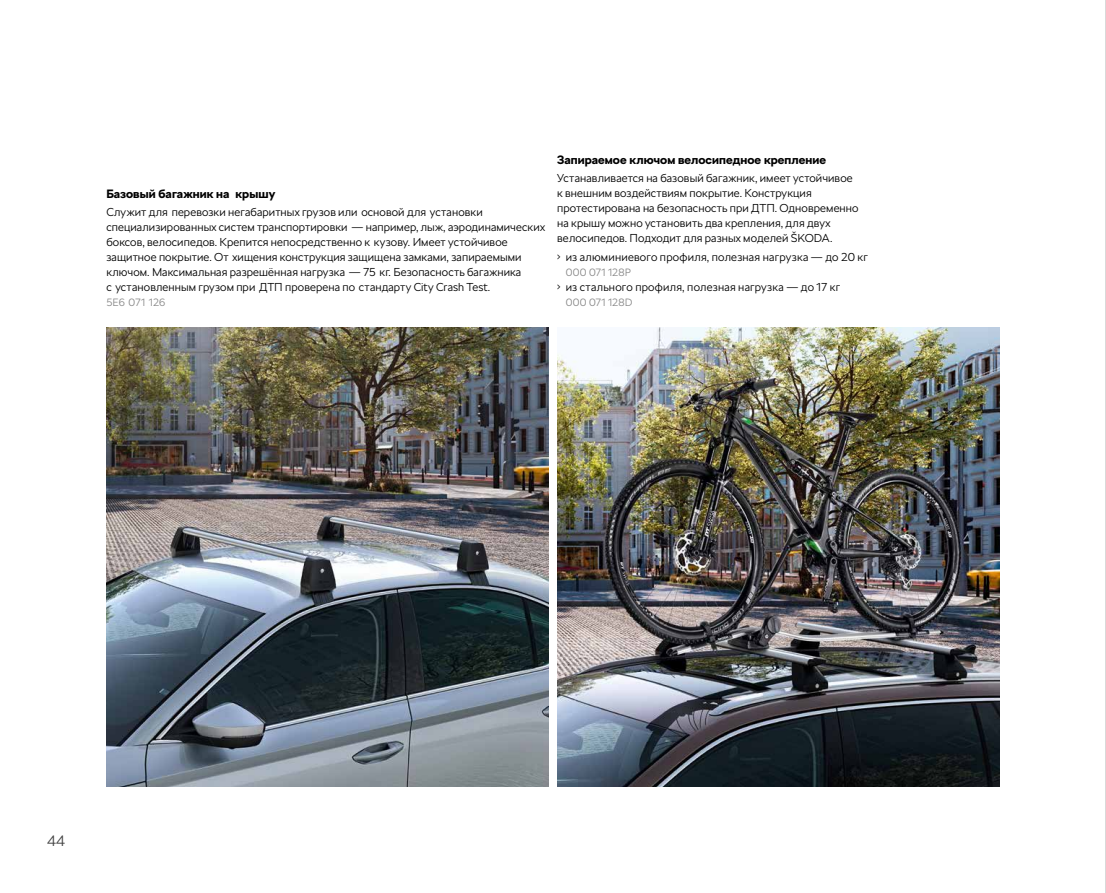
<style>
.page{position:relative;width:1106px;height:893px;background:#fff}
.page>*{position:absolute;margin:0;border:0;box-sizing:border-box;transform-origin:0 0}
.t1{font:300 15px "SKODA Next";color:#000}
.t2{font:700 12px "SKODA Next";letter-spacing:.005em;color:#000}
.t3{font:300 11.4px/15px "SKODA Next";letter-spacing:.01em;color:#000}
.t4{font:300 10.5px "SKODA Next";letter-spacing:.025em;color:#878787}
.t5{font:300 10.5px "SKODA Next";letter-spacing:.005em;color:#878787}
</style>
<div class="page">
<img style="left:106px;top:327px;width:443px;height:460px">
<img style="left:557px;top:327px;width:442px;height:460px">
<hr style="left:1105px;top:0;width:1px;height:893px;background:#000">
<p class="t2" style="left:106px;top:186px;width:170px">Базовый багажник на крышу</p>
<p class="t3" style="left:106px;top:205px;width:440px">Служит для перевозки негабаритных грузов или основой для установки специализированных систем транспортировки — например, лыж, аэродинамических боксов, велосипедов. Крепится непосредственно к кузову. Имеет устойчивое защитное покрытие. От хищения конструкция защищена замками, запираемыми ключом. Максимальная разрешённая нагрузка — 75 кг. Безопасность багажника<br>с установленным грузом при ДТП проверена по стандарту City Crash Test.</p>
<p class="t5" style="left:106px;top:296px;width:60px">5E6 071 126</p>
<p class="t2" style="left:557px;top:152px;width:270px">Запираемое ключом велосипедное крепление</p>
<p class="t3" style="left:557px;top:170px;width:303px">Устанавливается на базовый багажник, имеет устойчивое к внешним воздействиям покрытие. Конструкция протестирована на безопасность при ДТП. Одновременно на крышу можно установить два крепления, для двух велосипедов. Подходит для разных моделей ŠKODA.</p>
<p class="t3" style="left:557px;top:250px;width:312px">• из алюминиевого профиля, полезная нагрузка — до 20 кг</p>
<p class="t4" style="left:566px;top:266px;width:67px">000 071 128P</p>
<p class="t3" style="left:557px;top:280px;width:284px">• из стального профиля, полезная нагрузка — до 17 кг</p>
<p class="t4" style="left:566px;top:296px;width:68px">000 071 128D</p>
<h1 class="t1" style="left:47px;top:832px;width:19px">44</h1>
</div>
